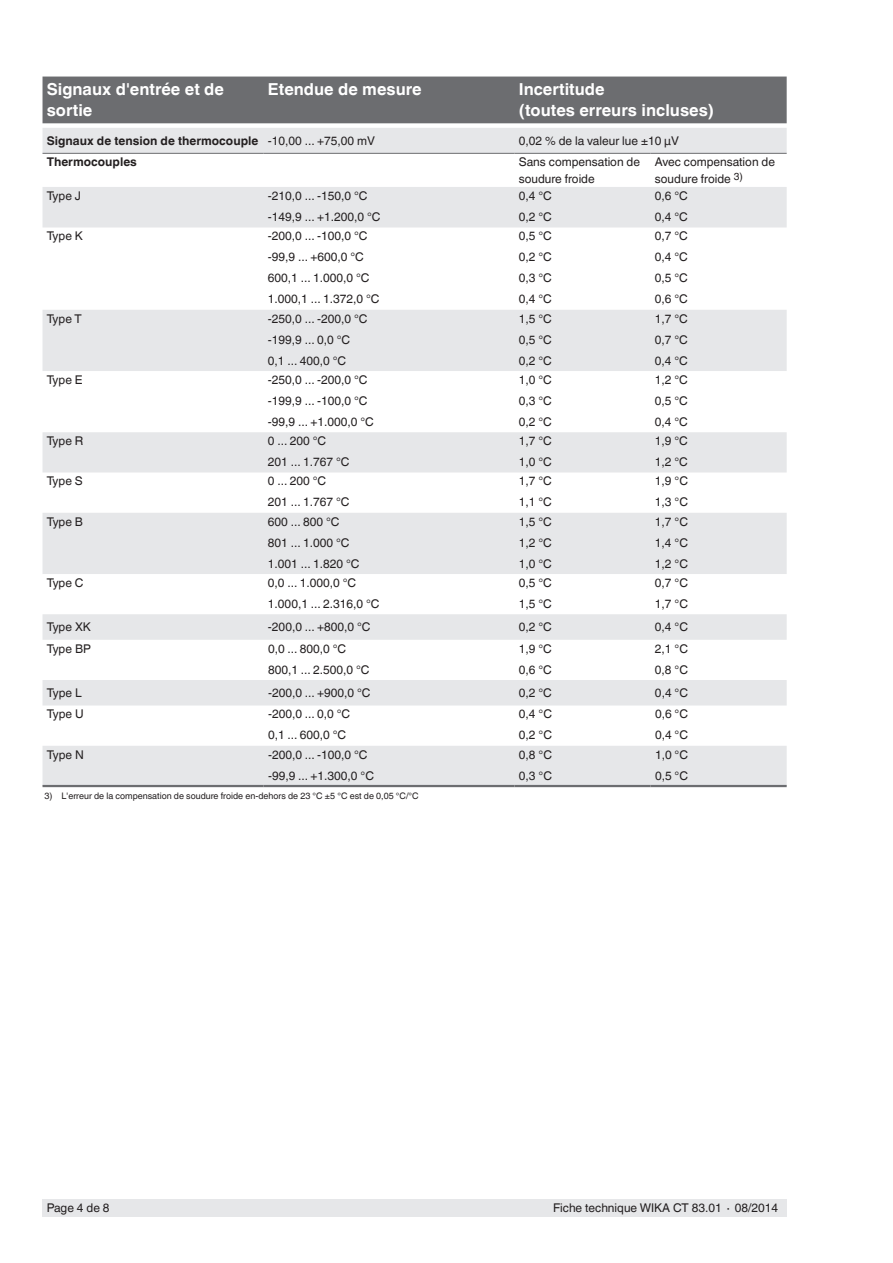
<style>
.page{position:relative;width:893px;height:1263px;background:#fff}
.page>*{position:absolute;margin:0;border:0;box-sizing:border-box;transform-origin:0 0}
.t1{font:700 16.5px/21px "Helvetica World";color:#fff}
.t2{font:12px/21px "Helvetica World";color:#231f20}
.t3{font:700 12px "Helvetica World";color:#231f20}
.t4{font:9px "Helvetica World";color:#231f20}
.s1{font-weight:400}
</style>
<div class="page">
<div style="left:43px;top:1199px;width:744px;height:17px;background:#e6e7e9"></div>
<div style="left:43px;top:77px;width:744px;height:46px;background:#6c6d70"></div>
<svg style="left:43px;top:128px;width:744px;height:657px"></svg>
<hr style="left:43px;top:153px;width:221px;height:1px;background:#6c6d70">
<hr style="left:264px;top:153px;width:250px;height:1px;background:#6c6d70">
<hr style="left:514px;top:153px;width:137px;height:1px;background:#6c6d70">
<hr style="left:651px;top:153px;width:136px;height:1px;background:#6c6d70">
<hr style="left:43px;top:785px;width:221px;height:2px;background:#6c6d70">
<hr style="left:264px;top:785px;width:250px;height:2px;background:#6c6d70">
<hr style="left:514px;top:785px;width:137px;height:2px;background:#6c6d70">
<hr style="left:651px;top:785px;width:136px;height:2px;background:#6c6d70">
<h1 class="t1" style="left:47px;top:79px;width:179px">Signaux d'entrée et de sortie</h1>
<h1 class="t1" style="left:268px;top:79px;width:155px">Etendue de mesure</h1>
<h1 class="t1" style="left:519px;top:79px;width:197px">Incertitude<br>(toutes erreurs incluses)</h1>
<p class="t3" style="left:47px;top:134px;width:330px">Signaux de tension de thermocouple <span class="s1">-10,00 ... +75,00 mV</span></p>
<p class="t2" style="left:519px;top:130px;width:162px">0,02 % de la valeur lue ±10 µV</p>
<p class="t3" style="left:47px;top:155px;width:92px">Thermocouples</p>
<p class="t2" style="left:519px;top:154px;width:123px;line-height:16.5px">Sans compensation de soudure froide</p>
<p class="t2" style="left:655px;top:154px;width:122px;line-height:16.5px">Avec compensation de soudure froide <sup>3)</sup></p>
<p class="t2" style="left:47px;top:185px;width:36px">Type J</p>
<p class="t2" style="left:268px;top:185px;width:114px">-210,0 ... -150,0 °C -149,9 ... +1.200,0 °C</p>
<p class="t2" style="left:519px;top:185px;width:35px">0,4 °C<br>0,2 °C</p>
<p class="t2" style="left:655px;top:185px;width:35px">0,6 °C<br>0,4 °C</p>
<p class="t2" style="left:47px;top:226px;width:38px">Type K</p>
<p class="t2" style="left:268px;top:226px;width:113px">-200,0 ... -100,0 °C -99,9 ... +600,0 °C<br>600,1 ... 1.000,0 °C<br>1.000,1 ... 1.372,0 °C</p>
<p class="t2" style="left:519px;top:226px;width:35px;text-align:justify">0,5 °C 0,2 °C 0,3 °C 0,4 °C</p>
<p class="t2" style="left:655px;top:226px;width:35px;text-align:justify">0,7 °C 0,4 °C 0,5 °C 0,6 °C</p>
<p class="t2" style="left:47px;top:308px;width:36px">Type T</p>
<p class="t2" style="left:268px;top:308px;width:101px">-250,0 ... -200,0 °C -199,9 ... 0,0 °C<br>0,1 ... 400,0 °C</p>
<p class="t2" style="left:519px;top:308px;width:35px;text-align:justify">1,5 °C 0,5 °C 0,2 °C</p>
<p class="t2" style="left:655px;top:308px;width:35px;text-align:justify">1,7 °C 0,7 °C 0,4 °C</p>
<p class="t2" style="left:47px;top:369px;width:37px">Type E</p>
<p class="t2" style="left:268px;top:369px;width:107px">-250,0 ... -200,0 °C -199,9 ... -100,0 °C -99,9 ... +1.000,0 °C</p>
<p class="t2" style="left:519px;top:369px;width:35px;text-align:justify">1,0 °C 0,3 °C 0,2 °C</p>
<p class="t2" style="left:655px;top:369px;width:35px;text-align:justify">1,2 °C 0,5 °C 0,4 °C</p>
<p class="t2" style="left:47px;top:430px;width:38px">Type R</p>
<p class="t2" style="left:268px;top:430px;width:83px">0 ... 200 °C<br>201 ... 1.767 °C</p>
<p class="t2" style="left:519px;top:430px;width:35px">1,7 °C<br>1,0 °C</p>
<p class="t2" style="left:655px;top:430px;width:35px">1,9 °C<br>1,2 °C</p>
<p class="t2" style="left:47px;top:471px;width:38px">Type S</p>
<p class="t2" style="left:268px;top:471px;width:83px">0 ... 200 °C<br>201 ... 1.767 °C</p>
<p class="t2" style="left:519px;top:471px;width:35px">1,7 °C<br>1,1 °C</p>
<p class="t2" style="left:655px;top:471px;width:35px">1,9 °C<br>1,3 °C</p>
<p class="t2" style="left:47px;top:511px;width:38px">Type B</p>
<p class="t2" style="left:268px;top:511px;width:93px">600 ... 800 °C<br>801 ... 1.000 °C<br>1.001 ... 1.820 °C</p>
<p class="t2" style="left:519px;top:511px;width:35px;text-align:justify">1,5 °C 1,2 °C 1,0 °C</p>
<p class="t2" style="left:655px;top:511px;width:35px;text-align:justify">1,7 °C 1,4 °C 1,2 °C</p>
<p class="t2" style="left:47px;top:572px;width:38px">Type C</p>
<p class="t2" style="left:268px;top:572px;width:113px">0,0 ... 1.000,0 °C<br>1.000,1 ... 2.316,0 °C</p>
<p class="t2" style="left:519px;top:572px;width:35px">0,5 °C<br>1,5 °C</p>
<p class="t2" style="left:655px;top:572px;width:35px">0,7 °C<br>1,7 °C</p>
<p class="t2" style="left:47px;top:617px;width:46px">Type XK</p>
<p class="t2" style="left:268px;top:617px;width:104px">-200,0 ... +800,0 °C</p>
<p class="t2" style="left:519px;top:617px;width:35px">0,2 °C</p>
<p class="t2" style="left:655px;top:617px;width:35px">0,4 °C</p>
<p class="t2" style="left:47px;top:638px;width:45px">Type BP</p>
<p class="t2" style="left:268px;top:638px;width:103px">0,0 ... 800,0 °C<br>800,1 ... 2.500,0 °C</p>
<p class="t2" style="left:519px;top:638px;width:35px">1,9 °C<br>0,6 °C</p>
<p class="t2" style="left:655px;top:638px;width:35px">2,1 °C<br>0,8 °C</p>
<p class="t2" style="left:47px;top:682px;width:36px">Type L</p>
<p class="t2" style="left:268px;top:682px;width:104px">-200,0 ... +900,0 °C</p>
<p class="t2" style="left:519px;top:682px;width:35px">0,2 °C</p>
<p class="t2" style="left:655px;top:682px;width:35px">0,4 °C</p>
<p class="t2" style="left:47px;top:704px;width:38px">Type U</p>
<p class="t2" style="left:268px;top:704px;width:84px">-200,0 ... 0,0 °C<br>0,1 ... 600,0 °C</p>
<p class="t2" style="left:519px;top:704px;width:35px">0,4 °C<br>0,2 °C</p>
<p class="t2" style="left:655px;top:704px;width:35px">0,6 °C<br>0,4 °C</p>
<p class="t2" style="left:47px;top:744px;width:38px">Type N</p>
<p class="t2" style="left:268px;top:744px;width:107px">-200,0 ... -100,0 °C -99,9 ... +1.300,0 °C</p>
<p class="t2" style="left:519px;top:744px;width:35px">0,8 °C<br>0,3 °C</p>
<p class="t2" style="left:655px;top:744px;width:35px">1,0 °C<br>0,5 °C</p>
<p class="t4" style="left:45px;top:791px;width:375px">3) L'erreur de la compensation de soudure froide en-dehors de 23 °C ±5 °C est de 0,05 °C/°C</p>
<p class="t2" style="left:47px;top:1197px;width:64px">Page 4 de 8</p>
<p class="t2" style="left:553px;top:1197px;width:227px">Fiche technique WIKA CT 83.01 ∙ 08/2014</p>
</div>
